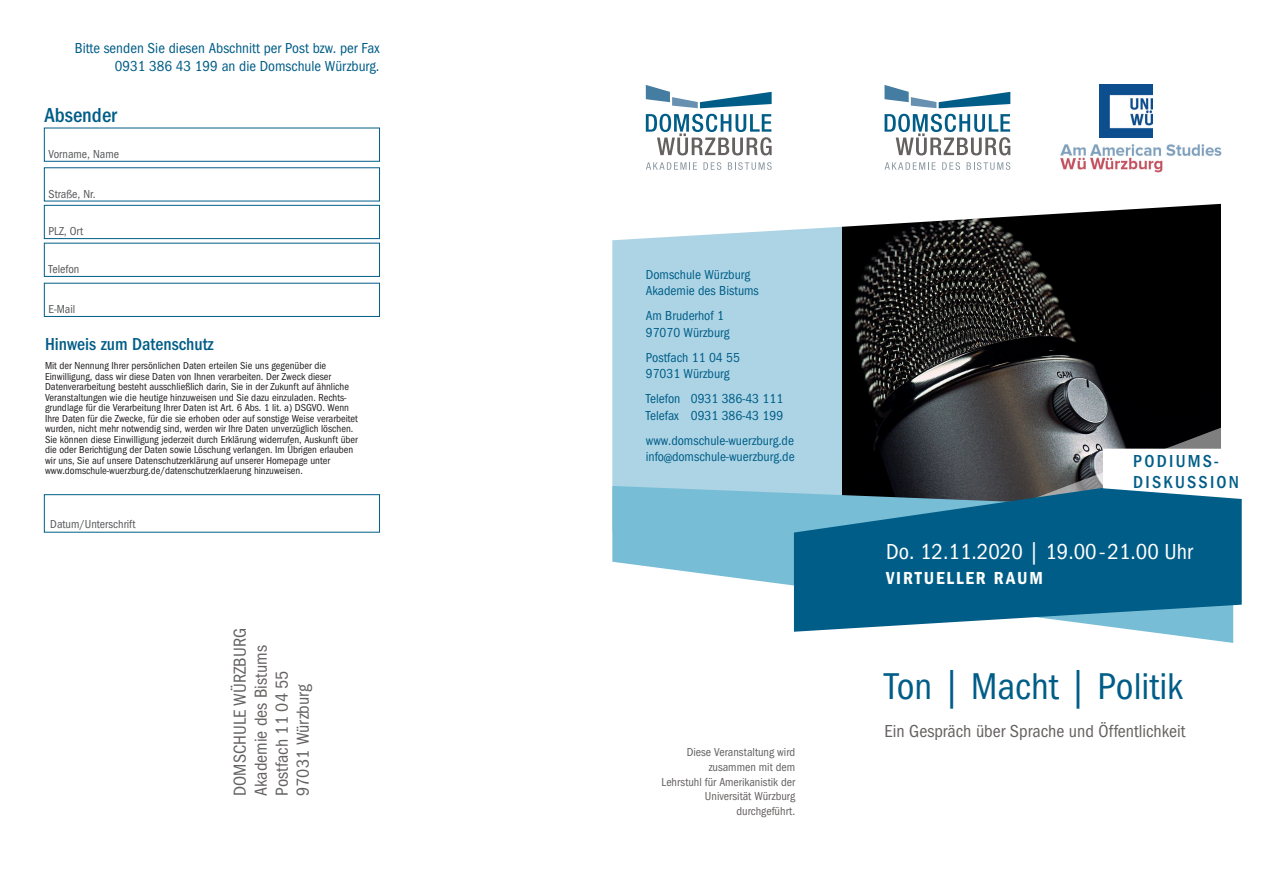
<style>
.page{position:relative;width:1263px;height:893px;background:#fff}
.page>*{position:absolute;margin:0;border:0;box-sizing:border-box;transform-origin:0 0}
.t1{font:38.7px "Franklin Goth EFTU Book Con";color:#005d87}
.t2{font:22.5px "Franklin Goth EFTU Book Con";color:#fff}
.t3{font:21px "Franklin Goth EFTU Med Con";color:#005d87}
.t4{font:18px/21px "Franklin Goth EFTU Book Con";color:#646160}
.t5{font:18px "Franklin Goth EFTU Med Con";color:#005d87}
.t6{font:18px/21.6px "Franklin Goth EFTU Med Con";letter-spacing:.125em;color:#005d87}
.t7{font:15px/18px "Franklin Goth EFTU Book Con";color:#005d87;text-align:right}
.t8{font:13.5px/16.5px "Franklin Goth EFTU Book Con";color:#005d87}
.t9{font:12px/14.7px "Franklin Goth EFTU Book Con";color:#646160;text-align:right}
.t10{font:12px "Franklin Goth EFTU Book Con";color:#57585a}
.t11{font:10.5px/10.5px "Franklin Goth EFTU Book Con";color:#231f20}
</style>
<div class="page">
<img style="left:842px;top:203px;width:379px;height:265px">
<div style="left:612px;top:227px;width:230px;height:259px;background:#acd4e5"></div>
<svg style="left:612px;top:486px;width:621px;height:157px"></svg>
<svg style="left:953px;top:407px;width:268px;height:61px;background:#454648"></svg>
<svg style="left:794px;top:468px;width:448px;height:164px;background:#216c8d"></svg>
<svg style="left:1103px;top:449px;width:139px;height:52px"></svg>
<div style="left:44px;top:128px;width:336px;height:34px;background:#fff;border:1px solid #005d87"></div>
<div style="left:44px;top:205px;width:336px;height:34px;background:#fff;border:1px solid #005d87"></div>
<div style="left:44px;top:243px;width:336px;height:34px;background:#fff;border:1px solid #005d87"></div>
<div style="left:44px;top:283px;width:336px;height:34px;background:#fff;border:1px solid #005d87"></div>
<div style="left:44px;top:494px;width:336px;height:39px;background:#fff;border:1px solid #005d87"></div>
<img style="left:1099px;top:85px;width:53px;height:53px">
<img style="left:1060px;top:144px;width:161px;height:29px">
<svg style="left:884px;top:85px;width:126px;height:23px"></svg>
<svg style="left:884px;top:114px;width:126px;height:41px"></svg>
<svg style="left:884px;top:162px;width:52px;height:8px"></svg>
<svg style="left:942px;top:162px;width:18px;height:8px"></svg>
<svg style="left:966px;top:162px;width:44px;height:8px"></svg>
<svg style="left:646px;top:85px;width:126px;height:23px"></svg>
<svg style="left:646px;top:114px;width:126px;height:41px"></svg>
<svg style="left:646px;top:162px;width:51px;height:8px"></svg>
<svg style="left:703px;top:162px;width:18px;height:8px"></svg>
<svg style="left:728px;top:162px;width:44px;height:8px"></svg>
<svg style="left:886px;top:572px;width:99px;height:13px"></svg>
<svg style="left:995px;top:572px;width:47px;height:13px"></svg>
<h3 class="t7" style="left:75px;top:39px;width:306px">Bitte senden Sie diesen Abschnitt per Post bzw. per Fax<br>0931 386 43 199 an die Domschule Würzburg.</h3>
<h3 class="t3" style="left:44px;top:103px;width:74px">Absender</h3>
<p class="t10" style="left:49px;top:147px;width:72px">Vorname, Name</p>
<p class="t10" style="left:49px;top:187px;width:49px">Straße, Nr.</p>
<p class="t10" style="left:49px;top:224px;width:36px">PLZ, Ort</p>
<p class="t10" style="left:49px;top:262px;width:32px">Telefon</p>
<p class="t10" style="left:49px;top:302px;width:28px">E-Mail</p>
<h3 class="t5" style="left:45px;top:334px;width:170px">Hinweis zum Datenschutz</h3>
<p class="t11" style="left:45px;top:361px;width:314px">Mit der Nennung Ihrer persönlichen Daten erteilen Sie uns gegenüber die Einwilligung, dass wir diese Daten von Ihnen verarbeiten. Der Zweck dieser Datenverarbeitung besteht ausschließlich darin, Sie in der Zukunft auf ähnliche Veranstaltungen wie die heutige hinzuweisen und Sie dazu einzuladen. Rechts&shy;grundlage für die Verarbeitung Ihrer Daten ist Art. 6 Abs. 1 lit. a) DSGVO. Wenn Ihre Daten für die Zwecke, für die sie erhoben oder auf sonstige Weise verarbeitet wurden, nicht mehr notwendig sind, werden wir Ihre Daten unverzüglich löschen.<br>Sie können diese Einwilligung jederzeit durch Erklärung widerrufen, Auskunft über die oder Berichtigung der Daten sowie Löschung verlangen. Im Übrigen erlauben wir uns, Sie auf unsere Datenschutzerklärung auf unserer Homepage unter www.domschule-wuerzburg.de/datenschutzerklaerung hinzuweisen.</p>
<p class="t10" style="left:50px;top:518px;width:87px">Datum/Unterschrift</p>
<h3 class="t4" style="left:230px;top:796px;width:169px;rotate:-90deg">DOMSCHULE WÜRZBURG<br>Akademie des Bistums<br>Postfach 11 04 55<br>97031 Würzburg</h3>
<p class="t8" style="left:646px;top:266px;width:115px">Domschule Würzburg<br>Akademie des Bistums</p>
<p class="t8" style="left:646px;top:308px;width:85px">Am Bruderhof 1<br>97070 Würzburg</p>
<p class="t8" style="left:646px;top:349px;width:96px">Postfach 11 04 55<br>97031 Würzburg</p>
<p class="t8" style="left:646px;top:391px;width:139px">Telefon 0931 386-43 111<br>Telefax 0931 386-43 199</p>
<p class="t8" style="left:646px;top:432px;width:150px">www.domschule-wuerzburg.de info@domschule-wuerzburg.de</p>
<p class="t9" style="left:662px;top:745px;width:135px">Diese Veranstaltung wird zusammen mit dem<br>Lehrstuhl für Amerikanistik der<br>Universität Würzburg durchgeführt.</p>
<h3 class="t6" style="left:1133px;top:450px;width:107px">PODIUMS-<br>DISKUSSION</h3>
<h2 class="t2" style="left:886px;top:538px;width:308px">Do. 12.11.2020 | 19.00 -21.00 Uhr</h2>
<h1 class="t1" style="left:884px;top:664px;width:300px">Ton | Macht | Politik</h1>
<h3 class="t4" style="left:884px;top:721px;width:302px">Ein Gespräch über Sprache und Öffentlichkeit</h3>
</div>
